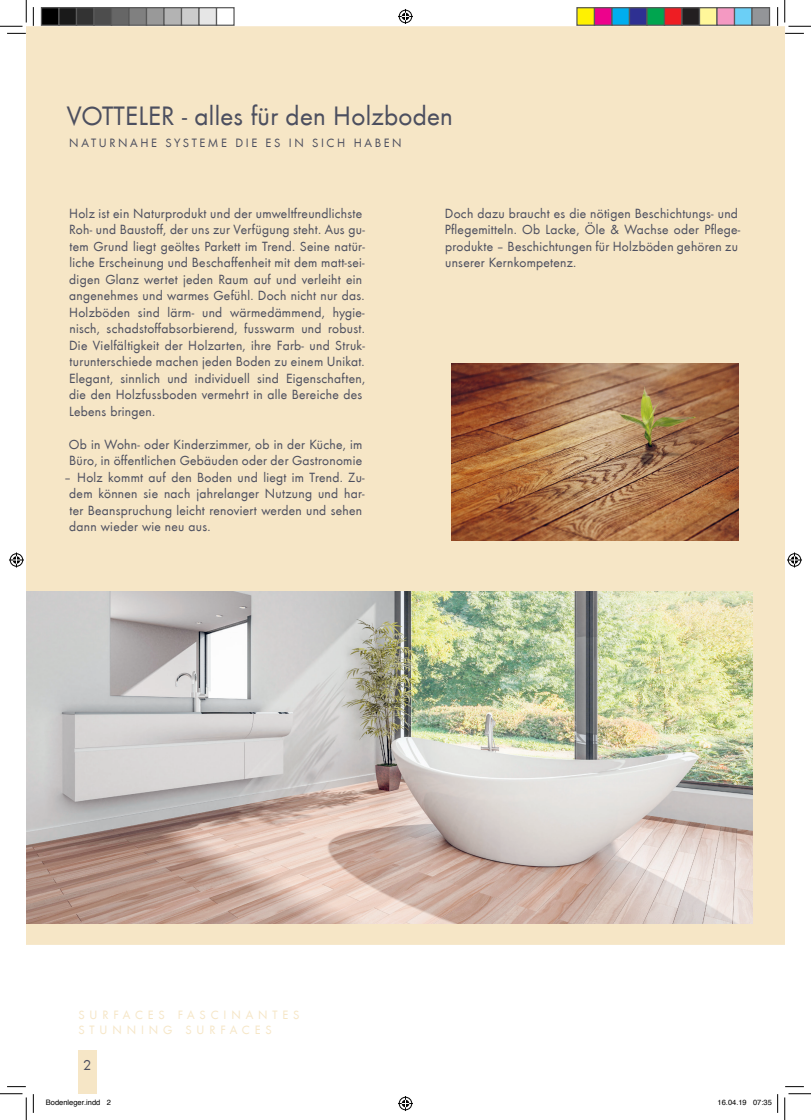
<style>
.page{position:relative;width:811px;height:1120px;background:#fff}
.page>*{position:absolute;margin:0;border:0;box-sizing:border-box;transform-origin:0 0}
.t1{font:27.5px "Standox Futura";letter-spacing:.01em;color:#4c4f5f}
.t2{font:15px "Standox Futura";color:#4c4f5f}
.t3{font:13.75px/16.5px "Standox Futura";letter-spacing:.02em;color:#4c4f5f}
.t4{font:12.5px/15px "Standox Futura";letter-spacing:.39em;color:#f6e6c6}
.t5{font:12.5px "Standox Futura";letter-spacing:.21em;color:#4c4f5f}
.t6{font:7.5px "Helvetica";color:#000}
</style>
<div class="page">
<div style="left:26px;top:26px;width:759px;height:918px;background:#f6e6c6"></div>
<div style="left:78px;top:1050px;width:18px;height:43px;background:#f6e6c6"></div>
<img style="left:26px;top:591px;width:727px;height:332px">
<img style="left:452px;top:363px;width:286px;height:178px">
<svg style="left:7px;top:33px;width:19px;height:1px"></svg>
<svg style="left:785px;top:33px;width:19px;height:1px"></svg>
<svg style="left:33px;top:7px;width:1px;height:19px"></svg>
<svg style="left:33px;top:1094px;width:1px;height:18px"></svg>
<svg style="left:777px;top:7px;width:1px;height:19px"></svg>
<svg style="left:0;top:0;width:27px;height:27px"></svg>
<svg style="left:0;top:1093px;width:27px;height:26px"></svg>
<svg style="left:784px;top:0;width:27px;height:27px"></svg>
<svg style="left:784px;top:1093px;width:27px;height:26px"></svg>
<svg style="left:398px;top:9px;width:15px;height:15px"></svg>
<svg style="left:398px;top:1096px;width:15px;height:14px"></svg>
<svg style="left:9px;top:552px;width:15px;height:15px"></svg>
<svg style="left:787px;top:552px;width:15px;height:15px"></svg>
<div style="left:41px;top:8px;width:18px;height:17px;background:#000"></div>
<div style="left:41px;top:7px;width:19px;height:19px;border:1px solid #595959"></div>
<div style="left:59px;top:8px;width:17px;height:17px;background:#1a1a1a"></div>
<div style="left:58px;top:7px;width:19px;height:19px;border:1px solid #595959"></div>
<div style="left:76px;top:8px;width:18px;height:17px;background:#333"></div>
<div style="left:76px;top:7px;width:19px;height:19px;border:1px solid #595959"></div>
<div style="left:94px;top:8px;width:17px;height:17px;background:#4d4d4d"></div>
<div style="left:93px;top:7px;width:19px;height:19px;border:1px solid #595959"></div>
<div style="left:111px;top:8px;width:18px;height:17px;background:#666"></div>
<div style="left:111px;top:7px;width:19px;height:19px;border:1px solid #595959"></div>
<div style="left:129px;top:8px;width:17px;height:17px;background:#808080"></div>
<div style="left:128px;top:7px;width:19px;height:19px;border:1px solid #595959"></div>
<div style="left:146px;top:8px;width:18px;height:17px;background:#999"></div>
<div style="left:146px;top:7px;width:19px;height:19px;border:1px solid #595959"></div>
<div style="left:164px;top:8px;width:17px;height:17px;background:#b3b3b3"></div>
<div style="left:163px;top:7px;width:19px;height:19px;border:1px solid #595959"></div>
<div style="left:181px;top:8px;width:18px;height:17px;background:#ccc"></div>
<div style="left:181px;top:7px;width:19px;height:19px;border:1px solid #595959"></div>
<div style="left:199px;top:8px;width:17px;height:17px;background:#e6e6e6"></div>
<div style="left:198px;top:7px;width:19px;height:19px;border:1px solid #595959"></div>
<div style="left:216px;top:7px;width:19px;height:19px;border:1px solid #595959"></div>
<div style="left:577px;top:8px;width:17px;height:17px;background:#fff101"></div>
<div style="left:576px;top:7px;width:19px;height:19px;border:1px solid #595959"></div>
<div style="left:594px;top:8px;width:18px;height:17px;background:#ed028c"></div>
<div style="left:594px;top:7px;width:18px;height:19px;border:1px solid #595959"></div>
<div style="left:612px;top:8px;width:17px;height:17px;background:#00aeef"></div>
<div style="left:611px;top:7px;width:19px;height:19px;border:1px solid #595959"></div>
<div style="left:629px;top:8px;width:18px;height:17px;background:#2e3092"></div>
<div style="left:629px;top:7px;width:18px;height:19px;border:1px solid #595959"></div>
<div style="left:647px;top:8px;width:17px;height:17px;background:#00a54f"></div>
<div style="left:646px;top:7px;width:19px;height:19px;border:1px solid #595959"></div>
<div style="left:664px;top:8px;width:18px;height:17px;background:#ee1d23"></div>
<div style="left:664px;top:7px;width:18px;height:19px;border:1px solid #595959"></div>
<div style="left:682px;top:8px;width:17px;height:17px;background:#231f20"></div>
<div style="left:681px;top:7px;width:19px;height:19px;border:1px solid #595959"></div>
<div style="left:699px;top:8px;width:18px;height:17px;background:#fff79a"></div>
<div style="left:699px;top:7px;width:18px;height:19px;border:1px solid #595959"></div>
<div style="left:717px;top:8px;width:17px;height:17px;background:#f499c2"></div>
<div style="left:716px;top:7px;width:19px;height:19px;border:1px solid #595959"></div>
<div style="left:734px;top:8px;width:18px;height:17px;background:#6bcff6"></div>
<div style="left:734px;top:7px;width:18px;height:19px;border:1px solid #595959"></div>
<div style="left:752px;top:8px;width:17px;height:17px;background:#939598"></div>
<div style="left:751px;top:7px;width:19px;height:19px;border:1px solid #595959"></div>
<svg style="left:777px;top:1094px;width:1px;height:18px"></svg>
<h1 class="t1" style="left:67px;top:97px;width:387px">VOTTELER - alles für den Holzboden</h1>
<p class="t5" style="left:69px;top:135px;width:334px">NATURNAHE SYSTEME DIE ES IN SICH HABEN</p>
<p class="t3" style="left:69px;top:204px;width:297px">Holz ist ein Naturprodukt und der umweltfreundlichste Roh- und Baustoff, der uns zur Verfügung steht. Aus gu&shy;tem Grund liegt geöltes Parkett im Trend. Seine natür&shy;liche Erscheinung und Beschaffenheit mit dem matt-sei&shy;digen Glanz wertet jeden Raum auf und verleiht ein angenehmes und warmes Gefühl. Doch nicht nur das.<br>Holzböden sind lärm- und wärmedämmend, hygie&shy;nisch, schadstoffabsorbierend, fusswarm und robust.<br>Die Vielfältigkeit der Holzarten, ihre Farb- und Struk&shy;turunterschiede machen jeden Boden zu einem Unikat.<br>Elegant, sinnlich und individuell sind Eigenschaften, die den Holzfussboden vermehrt in alle Bereiche des Lebens bringen.</p>
<p class="t3" style="left:69px;top:435px;width:295px">Ob in Wohn- oder Kinderzimmer, ob in der Küche, im<br>Büro, in öffentlichen Gebäuden oder der Gastronomie</p>
<p class="t3" style="left:69px;top:468px;width:297px;text-indent:-5px">– Holz kommt auf den Boden und liegt im Trend. Zu&shy;dem können sie nach jahrelanger Nutzung und har&shy;ter Beanspruchung leicht renoviert werden und sehen dann wieder wie neu aus.</p>
<p class="t3" style="left:445px;top:204px;width:297px">Doch dazu braucht es die nötigen Beschichtungs- und Pflegemitteln. Ob Lacke, Öle &amp; Wachse oder Pflege&shy;produkte – Beschichtungen für Holzböden gehören zu unserer Kernkompetenz.</p>
<p class="t4" style="left:78px;top:1006px;width:223px">SURFACES FASCINANTES<br>STUNNING SURFACES</p>
<p class="t2" style="left:83px;top:1054px;width:10px">2</p>
<p class="t6" style="left:46px;top:1096px;width:67px">Bodenleger.indd 2</p>
<p class="t6" style="left:717px;top:1096px;width:56px">16.04.19 07:35</p>
</div>
